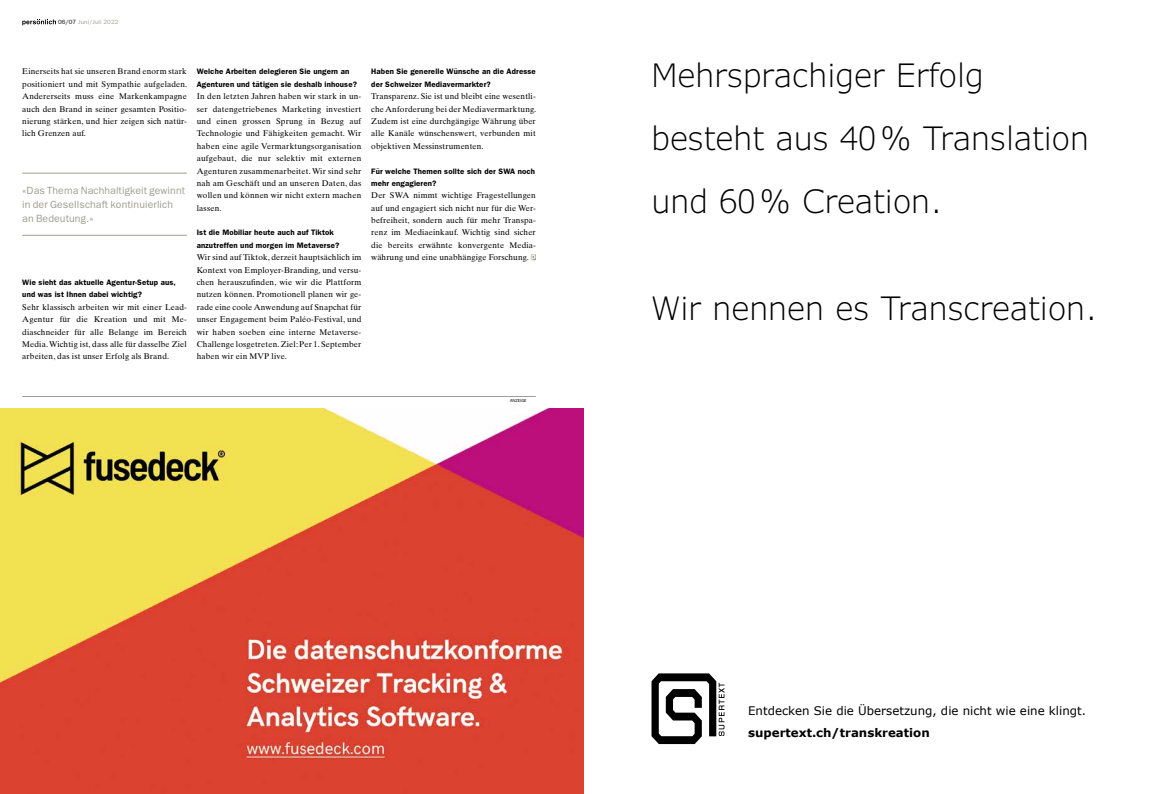
<style>
.page{position:relative;width:1166px;height:794px;background:#fff}
.page>*{position:absolute;margin:0;border:0;box-sizing:border-box;transform-origin:0 0}
.t1{font:300 32.38px/62.9px "Verdana Pro";color:#000}
.t2{font:11.81px "Verdana";color:#000}
.t3{font:700 11.81px "Verdana";color:#000}
.t4{font:10.5px/14px "Franklin Gothic";letter-spacing:.01em;color:#9e9d90}
.t5{font:8.31px/12.3px "Times Ten";letter-spacing:.015em;color:#000;text-align:justify}
.t6{font:600 7.88px/12.3px "Franklin Gothic";letter-spacing:.015em;color:#000}
.t7{font:6.12px "Franklin Gothic";letter-spacing:.015em;color:#9e9d90}
.t8{font:4.38px "Franklin Gothic";color:#000}
.s1{color:#000}
</style>
<div class="page">
<svg style="left:531px;top:254px;width:5px;height:6px"></svg>
<hr style="left:22px;top:173px;width:165px;height:1px;background:#9e9d90">
<hr style="left:22px;top:235px;width:165px;height:1px;background:#9e9d90">
<svg style="left:22px;top:19px;width:34px;height:6px"></svg>
<svg style="left:651px;top:673px;width:73px;height:71px"></svg>
<img style="left:0;top:409px;width:583px;height:385px">
<hr style="left:22px;top:396px;width:514px;height:1px;background:#9d9d9c">
<p class="t7" style="left:58px;top:19px;width:62px"><span class="s1">06/07</span> Juni/Juli 2022</p>
<p class="t5" style="left:22px;top:65px;width:166px">Einerseits hat sie unseren Brand enorm stark positioniert und mit Sympathie aufgeladen.<br>Andererseits muss eine Markenkampagne auch den Brand in seiner gesamten Positio&shy;nierung stärken, und hier zeigen sich natür&shy;lich Grenzen auf.</p>
<p class="t4" style="left:22px;top:184px;width:164px">«Das Thema Nachhaltigkeit gewinnt in der Gesellschaft kontinuierlich an Bedeutung.»</p>
<p class="t6" style="left:22px;top:276px;width:155px">Wie sieht das aktuelle Agentur-Setup aus, und was ist Ihnen dabei wichtig?</p>
<p class="t5" style="left:22px;top:301px;width:166px">Sehr klassisch arbeiten wir mit einer Lead-Agentur für die Kreation und mit Me&shy;diaschneider für alle Belange im Bereich Media. Wichtig ist, dass alle für dasselbe Ziel arbeiten, das ist unser Erfolg als Brand.</p>
<p class="t6" style="left:197px;top:66px;width:162px">Welche Arbeiten delegieren Sie ungern an<br>Agenturen und tätigen sie deshalb inhouse?</p>
<p class="t5" style="left:197px;top:90px;width:166px">In den letzten Jahren haben wir stark in un&shy;ser datengetriebenes Marketing investiert und einen grossen Sprung in Bezug auf Technologie und Fähigkeiten gemacht. Wir haben eine agile Vermarktungsorganisation aufgebaut, die nur selektiv mit externen Agenturen zusammenarbeitet. Wir sind sehr nah am Geschäft und an unseren Daten, das wollen und können wir nicht extern machen lassen.</p>
<p class="t6" style="left:197px;top:227px;width:144px">Ist die Mobiliar heute auch auf Tiktok anzutreffen und morgen im Metaverse?</p>
<p class="t5" style="left:197px;top:251px;width:166px">Wir sind auf Tiktok, derzeit hauptsächlich im Kontext von Employer-Branding, und versu&shy;chen herauszufinden, wie wir die Plattform nutzen können. Promotionell planen wir ge&shy;rade eine coole Anwendung auf Snapchat für unser Engagement beim Paléo-Festival, und wir haben soeben eine interne Metaverse-Challenge losgetreten. Ziel: Per 1. September haben wir ein MVP live.</p>
<p class="t6" style="left:371px;top:66px;width:166px">Haben Sie generelle Wünsche an die Adresse der Schweizer Mediavermarkter?</p>
<p class="t5" style="left:371px;top:90px;width:166px">Transparenz. Sie ist und bleibt eine wesentli&shy;che Anforderung bei der Mediavermarktung.<br>Zudem ist eine durchgängige Währung über alle Kanäle wünschenswert, verbunden mit objektiven Messinstrumenten.</p>
<p class="t6" style="left:371px;top:165px;width:165px">Für welche Themen sollte sich der SWA noch mehr engagieren?</p>
<p class="t5" style="left:371px;top:189px;width:166px">Der SWA nimmt wichtige Fragestellungen auf und engagiert sich nicht nur für die Wer&shy;befreiheit, sondern auch für mehr Transpa&shy;renz im Mediaeinkauf. Wichtig sind sicher die bereits erwähnte konvergente Media&shy;währung und eine unabhängige Forschung.</p>
<p class="t8" style="left:510px;top:398px;width:18px">ANZEIGE</p>
<h1 class="t1" style="left:651px;top:44px;width:439px">Mehrsprachiger Erfolg besteht aus 40% Translation und 60% Creation.</h1>
<h1 class="t1" style="left:651px;top:277px;width:448px">Wir nennen es Transcreation.</h1>
<h2 class="t2" style="left:748px;top:703px;width:339px">Entdecken Sie die Übersetzung, die nicht wie eine klingt.</h2>
<h2 class="t3" style="left:748px;top:724px;width:183px">supertext.ch/transkreation</h2>
</div>
